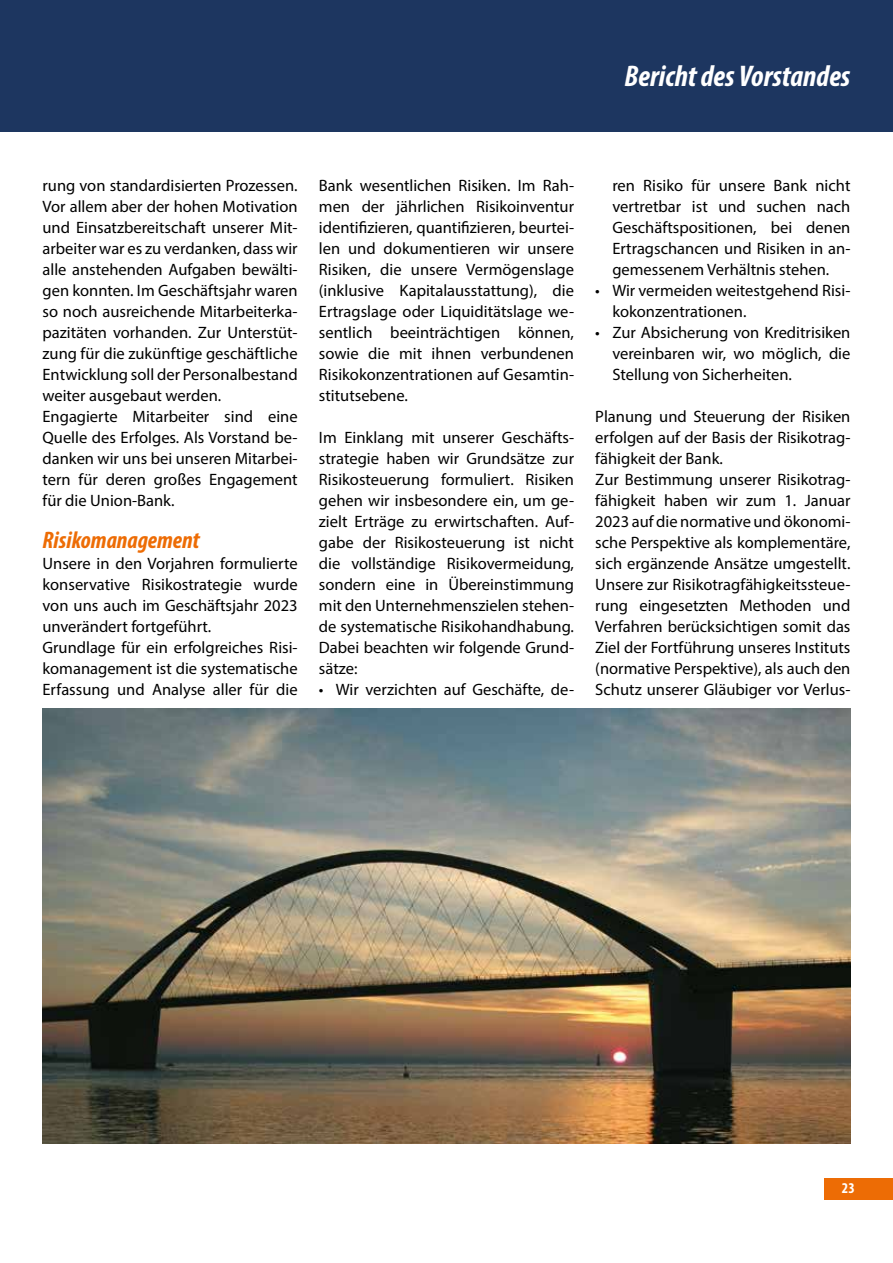
<style>
.page{position:relative;width:893px;height:1263px;background:#fff}
.page>*{position:absolute;margin:0;border:0;box-sizing:border-box;transform-origin:0 0}
.t1{font:italic 700 condensed 30px "Myriad Pro";color:#fff}
.t2{font:italic 700 condensed 24px "Myriad Pro";color:#ed6c05}
.t3{font:16.5px/21px "Myriad Pro";color:#000}
.t4{font:700 condensed 15px "Myriad Pro";color:#fff}
</style>
<div class="page">
<div style="left:0;top:0;width:893px;height:132px;background:#1d3660"></div>
<div style="left:825px;top:1178px;width:68px;height:21px;background:#ed6c05"></div>
<img style="left:43px;top:708px;width:807px;height:436px">
<h1 class="t1" style="left:625px;top:58px;width:227px">Bericht des Vorstandes</h1>
<p class="t3" style="left:43px;top:175px;width:257px">rung von standardisierten Prozessen.<br>Vor allem aber der hohen Motivation und Einsatzbereitschaft unserer Mit&shy;arbeiter war es zu verdanken, dass wir alle anstehenden Aufgaben bewälti&shy;gen konnten. Im Geschäftsjahr waren so noch ausreichende Mitarbeiterka&shy;pazitäten vorhanden. Zur Unterstüt&shy;zung für die zukünftige geschäftliche Entwicklung soll der Personalbestand weiter ausgebaut werden.<br>Engagierte Mitarbeiter sind eine Quelle des Erfolges. Als Vorstand be&shy;danken wir uns bei unseren Mitarbei&shy;tern für deren großes Engagement für die Union-Bank.</p>
<h2 class="t2" style="left:43px;top:525px;width:158px">Risikomanagement</h2>
<p class="t3" style="left:43px;top:553px;width:257px">Unsere in den Vorjahren formulierte konservative Risikostrategie wurde von uns auch im Geschäftsjahr 2023 unverändert fortgeführt.<br>Grundlage für ein erfolgreiches Risi&shy;komanagement ist die systematische Erfassung und Analyse aller für die</p>
<p class="t3" style="left:319px;top:175px;width:257px;text-align:justify">Bank wesentlichen Risiken. Im Rah&shy;men der jährlichen Risikoinventur identifizieren, quantifizieren, beurtei&shy;len und dokumentieren wir unsere Risiken, die unsere Vermögenslage (inklusive Kapitalausstattung), die Ertragslage oder Liquiditätslage we&shy;sentlich beeinträchtigen können, sowie die mit ihnen verbundenen Risikokonzentrationen auf Gesamtin&shy;stitutsebene.</p>
<p class="t3" style="left:319px;top:427px;width:257px;text-align:justify">Im Einklang mit unserer Geschäfts&shy;strategie haben wir Grundsätze zur Risikosteuerung formuliert. Risiken gehen wir insbesondere ein, um ge&shy;zielt Erträge zu erwirtschaften. Auf&shy;gabe der Risikosteuerung ist nicht die vollständige Risikovermeidung, sondern eine in Übereinstimmung mit den Unternehmenszielen stehen&shy;de systematische Risikohandhabung.<br>Dabei beachten wir folgende Grund&shy;sätze:</p>
<p class="t3" style="left:319px;top:679px;width:257px">• Wir verzichten auf Geschäfte, de-</p>
<p class="t3" style="left:612px;top:175px;width:240px;text-align:justify">ren Risiko für unsere Bank nicht vertretbar ist und suchen nach Geschäftspositionen, bei denen Ertragschancen und Risiken in an&shy;gemessenem Verhältnis stehen.</p>
<p class="t3" style="left:612px;top:280px;width:240px;text-indent:-17px">• Wir vermeiden weitestgehend Risi&shy;kokonzentrationen.</p>
<p class="t3" style="left:612px;top:322px;width:240px;text-align:justify;text-indent:-17px">• Zur Absicherung von Kreditrisiken vereinbaren wir, wo möglich, die Stellung von Sicherheiten.</p>
<p class="t3" style="left:595px;top:406px;width:257px">Planung und Steuerung der Risiken erfolgen auf der Basis der Risikotrag&shy;fähigkeit der Bank.<br>Zur Bestimmung unserer Risikotrag&shy;fähigkeit haben wir zum 1. Januar 2023 auf die normative und ökonomi&shy;sche Perspektive als komplementäre, sich ergänzende Ansätze umgestellt.<br>Unsere zur Risikotragfähigkeitssteue&shy;rung eingesetzten Methoden und Verfahren berücksichtigen somit das Ziel der Fortführung unseres Instituts (normative Perspektive), als auch den Schutz unserer Gläubiger vor Verlus-</p>
<p class="t4" style="left:842px;top:1179px;width:14px">23</p>
</div>
